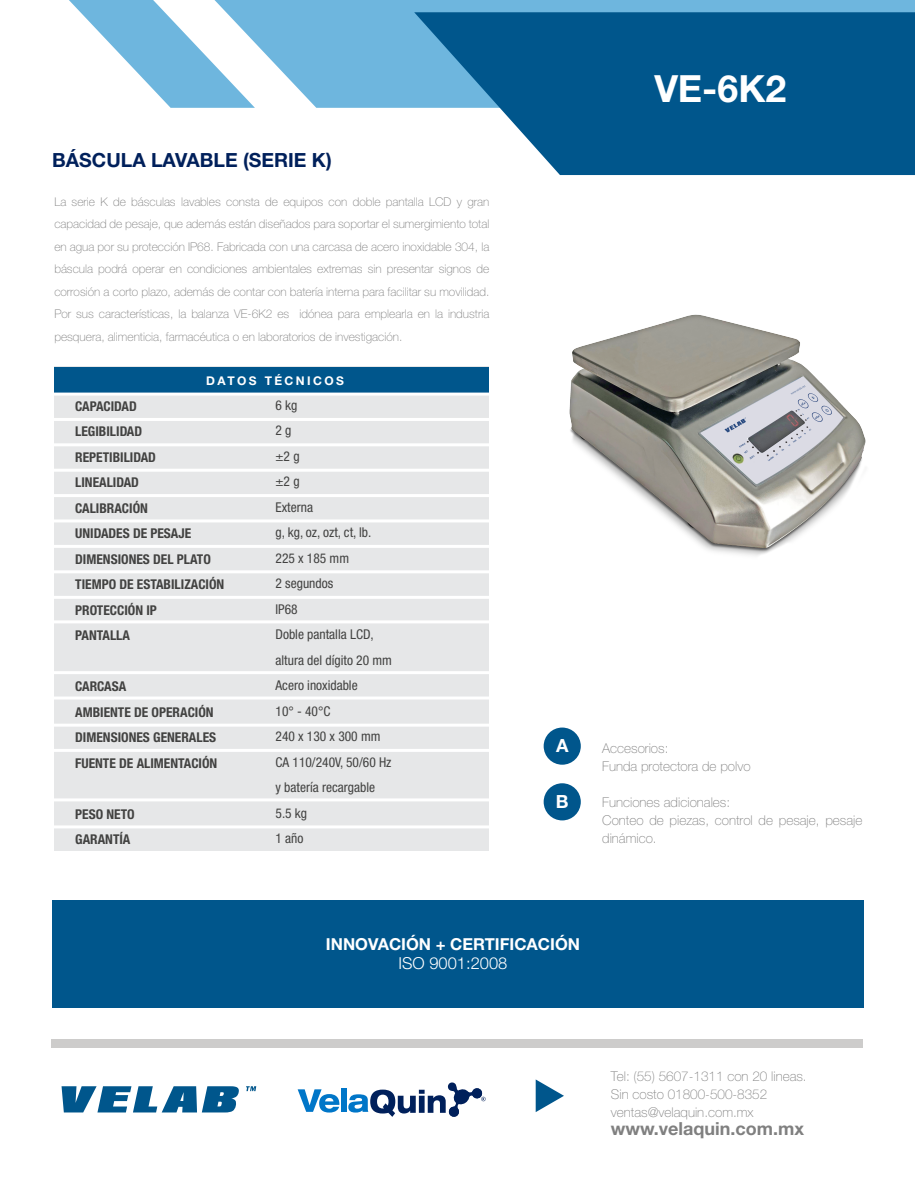
<style>
.page{position:relative;width:915px;height:1191px;background:#fff}
.page>*{position:absolute;margin:0;border:0;box-sizing:border-box;transform-origin:0 0}
.t1{font:700 37.5px "Helvetica Neue LT Std";color:#fff}
.t2{font:700 19.5px "Helvetica Neue LT Std";color:#00205b}
.t3{font:700 18.15px "Helvetica Neue LT Std";color:#fff}
.t4{font:700 18px "Helvetica Neue LT Std";color:#808080}
.t5{font:700 16.5px "Helvetica Neue LT Std";color:#fff}
.t6{font:300 16.5px "Helvetica Neue";color:#fff}
.t7{font:700 condensed 13.5px/25.5px "Helvetica Neue LT Std";color:#424241}
.t8{font:condensed 13.5px/25.5px "Helvetica Neue LT Std";color:#424241}
.t9{font:100 13.5px/18px "Helvetica Neue";color:#808080}
.t10{font:100 12px/22.5px "Helvetica Neue";color:#808080;text-align:justify}
.t11{font:700 12px "Helvetica Neue LT Std";letter-spacing:.2em;color:#fff}
</style>
<div class="page">
<svg style="left:255px;top:0;width:660px;height:108px;background:#7abce0"></svg>
<svg style="left:69px;top:0;width:186px;height:108px"></svg>
<div style="left:52px;top:1039px;width:811px;height:8px;background:#cdcccb"></div>
<div style="left:52px;top:900px;width:812px;height:108px;background:#00568c"></div>
<svg style="left:298px;top:1089px;width:41px;height:23px"></svg>
<div style="left:341px;top:1088px;width:6px;height:23px;background:#0076c8"></div>
<svg style="left:348px;top:1082px;width:138px;height:35px"></svg>
<svg style="left:414px;top:12px;width:501px;height:163px;background:#1e6b9b"></svg>
<svg style="left:536px;top:1079px;width:28px;height:33px"></svg>
<div style="left:54px;top:367px;width:435px;height:484px;background:#e6e7e8"></div>
<div style="left:54px;top:367px;width:435px;height:27px;background:#00568c"></div>
<hr style="left:51px;top:418px;width:444px;height:3px;background:#fff">
<hr style="left:51px;top:443px;width:444px;height:3px;background:#fff">
<hr style="left:51px;top:469px;width:444px;height:3px;background:#fff">
<hr style="left:51px;top:494px;width:444px;height:3px;background:#fff">
<hr style="left:51px;top:519px;width:444px;height:3px;background:#fff">
<hr style="left:50px;top:596px;width:444px;height:3px;background:#fff">
<hr style="left:51px;top:825px;width:444px;height:3px;background:#fff">
<hr style="left:51px;top:570px;width:444px;height:3px;background:#fff">
<hr style="left:51px;top:545px;width:444px;height:3px;background:#fff">
<hr style="left:51px;top:620px;width:444px;height:3px;background:#fff">
<hr style="left:51px;top:671px;width:444px;height:3px;background:#fff">
<hr style="left:51px;top:749px;width:444px;height:3px;background:#fff">
<hr style="left:51px;top:723px;width:444px;height:3px;background:#fff">
<hr style="left:51px;top:696px;width:444px;height:3px;background:#fff">
<hr style="left:51px;top:798px;width:444px;height:3px;background:#fff">
<hr style="left:51px;top:392px;width:444px;height:3px;background:#fff">
<svg style="left:62px;top:1086px;width:177px;height:26px"></svg>
<svg style="left:246px;top:1086px;width:10px;height:5px"></svg>
<div style="left:544px;top:727px;width:37px;height:37px;background:#00568c;border-radius:50%"></div>
<div style="left:544px;top:783px;width:37px;height:37px;background:#00568c;border-radius:50%"></div>
<img style="left:569px;top:314px;width:297px;height:242px">
<h2 class="t2" style="left:52px;top:148px;width:281px">BÁSCULA LAVABLE (SERIE K)</h2>
<p class="t10" style="left:54px;top:190px;width:437px">La serie K de básculas lavables consta de equipos con doble pantalla LCD y gran capacidad de pesaje, que además están diseñados para soportar el sumergimiento total en agua por su protección IP68. Fabricada con una carcasa de acero inoxidable 304, la báscula podrá operar en condiciones ambientales extremas sin presentar signos de corrosión a corto plazo, además de contar con batería interna para facilitar su movilidad.<br>Por sus características, la balanza VE-6K2 es idónea para emplearla en la industria pesquera, alimenticia, farmacéutica o en laboratorios de investigación.</p>
<p class="t11" style="left:206px;top:373px;width:139px">DATOS TÉCNICOS</p>
<p class="t7" style="left:75px;top:393px;width:151px">CAPACIDAD<br>LEGIBILIDAD<br>REPETIBILIDAD<br>LINEALIDAD<br>CALIBRACIÓN<br>UNIDADES DE PESAJE<br>DIMENSIONES DEL PLATO<br>TIEMPO DE ESTABILIZACIÓN<br>PROTECCIÓN IP<br>PANTALLA</p>
<p class="t8" style="left:276px;top:392px;width:118px">6 kg<br>2 g<br>±2 g<br>±2 g<br>Externa<br>g, kg, oz, ozt, ct, lb.<br>225 x 185 mm<br>2 segundos<br>IP68<br>Doble pantalla LCD, altura del dígito 20 mm<br>Acero inoxidable<br>10° - 40°C<br>240 x 130 x 300 mm<br>CA 110/240V, 50/60 Hz y batería recargable<br>5.5 kg<br>1 año</p>
<p class="t7" style="left:75px;top:673px;width:144px">CARCASA<br>AMBIENTE DE OPERACIÓN<br>DIMENSIONES GENERALES<br>FUENTE DE ALIMENTACIÓN</p>
<p class="t7" style="left:75px;top:801px;width:61px">PESO NETO<br>GARANTÍA</p>
<h1 class="t1" style="left:654px;top:66px;width:133px">VE-6K2</h1>
<h3 class="t3" style="left:556px;top:734px;width:14px">A</h3>
<h3 class="t3" style="left:556px;top:790px;width:14px">B</h3>
<p class="t9" style="left:602px;top:739px;width:150px">Accesorios:<br>Funda protectora de polvo</p>
<p class="t9" style="left:602px;top:793px;width:262px">Funciones adicionales:<br>Conteo de piezas, control de pesaje, pesaje dinámico.</p>
<h3 class="t5" style="left:326px;top:933px;width:256px">INNOVACIÓN + CERTIFICACIÓN</h3>
<h3 class="t6" style="left:399px;top:950px;width:110px">ISO 9001:2008</h3>
<p class="t9" style="left:611px;top:1067px;width:197px">Tel: (55) 5607-1311 con 20 lineas.<br>Sin costo 01800-500-8352 ventas@velaquin.com.mx</p>
<h3 class="t4" style="left:611px;top:1117px;width:195px">www.velaquin.com.mx</h3>
</div>
